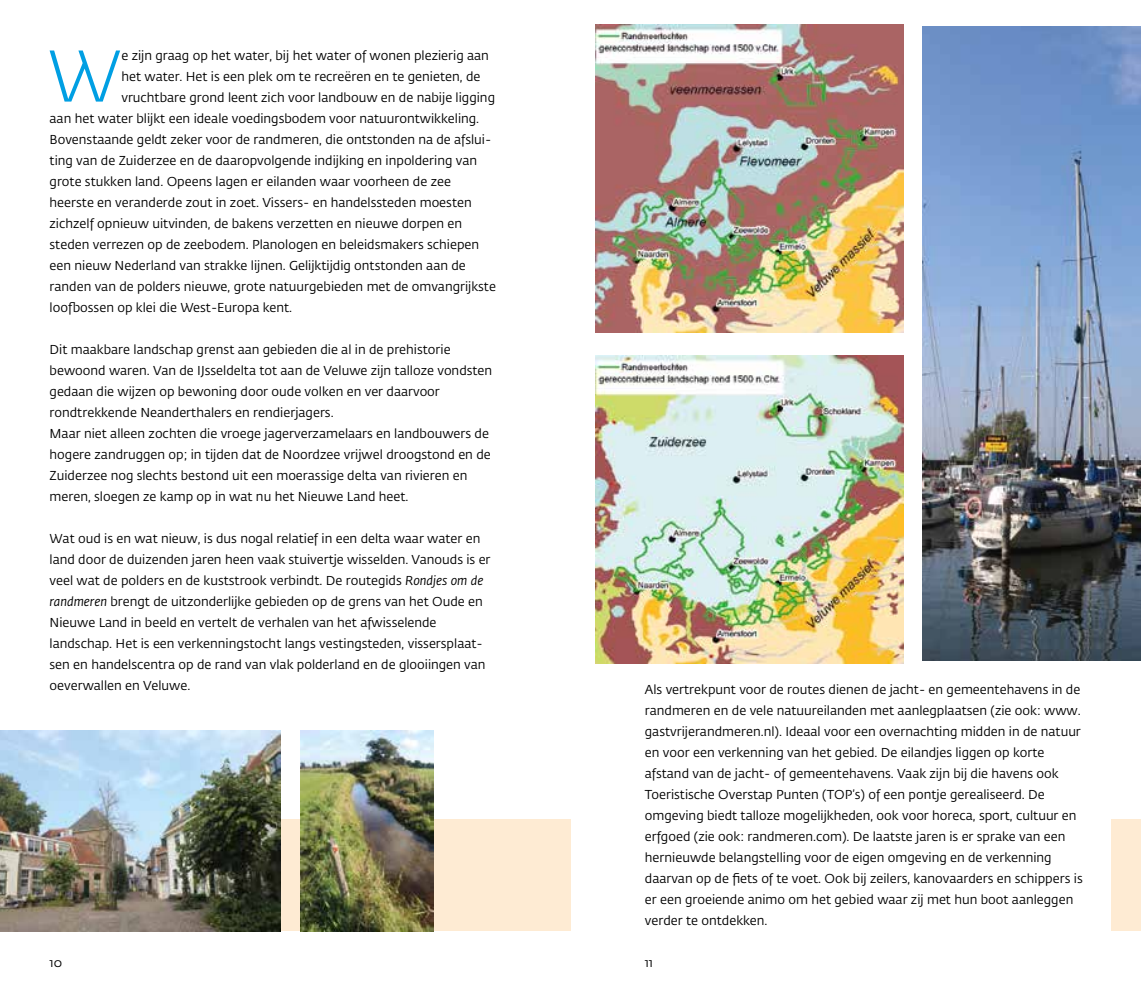
<style>
.page{position:relative;width:1141px;height:993px;background:#fff}
.page>*{position:absolute;margin:0;border:0;box-sizing:border-box;transform-origin:0 0}
.t1{font:300 72.1px "Fedra Sans Pro";color:#009fe3}
.t2{font:12.78px/21px "Fedra Sans Pro";color:#000}
.t3{font:12.25px "Fedra Sans Pro";color:#000}
.s1{font-style:italic}
</style>
<div class="page">
<div style="left:1111px;top:819px;width:30px;height:111px;background:#feebd3"></div>
<div style="left:0;top:819px;width:570px;height:111px;background:#feebd3"></div>
<img style="left:923px;top:26px;width:218px;height:634px">
<img style="left:0;top:730px;width:280px;height:201px">
<img style="left:300px;top:730px;width:134px;height:200px">
<img style="left:595px;top:355px;width:308px;height:308px">
<img style="left:595px;top:25px;width:308px;height:307px">
<h1 class="t1" style="left:47px;top:28px;width:76px">W</h1>
<p class="t2" style="left:121px;top:44px;width:369px">e zijn graag op het water, bij het water of wonen plezierig aan</p>
<p class="t2" style="left:121px;top:65px;width:360px">het water. Het is een plek om te recreëren en te genieten, de</p>
<p class="t2" style="left:121px;top:86px;width:375px">vruchtbare grond leent zich voor landbouw en de nabije ligging</p>
<p class="t2" style="left:50px;top:107px;width:431px">aan het water blijkt een ideale voedingsbodem voor natuurontwikkeling.</p>
<p class="t2" style="left:50px;top:128px;width:443px">Bovenstaande geldt zeker voor de randmeren, die ontstonden na de afslui-</p>
<p class="t2" style="left:50px;top:149px;width:429px">ting van de Zuiderzee en de daaropvolgende indijking en inpoldering van</p>
<p class="t2" style="left:50px;top:170px;width:403px">grote stukken land. Opeens lagen er eilanden waar voorheen de zee</p>
<p class="t2" style="left:50px;top:191px;width:424px">heerste en veranderde zout in zoet. Vissers- en handelssteden moesten</p>
<p class="t2" style="left:50px;top:212px;width:414px">zichzelf opnieuw uitvinden, de bakens verzetten en nieuwe dorpen en</p>
<p class="t2" style="left:50px;top:233px;width:431px">steden verrezen op de zeebodem. Planologen en beleidsmakers schiepen</p>
<p class="t2" style="left:50px;top:254px;width:418px">een nieuw Nederland van strakke lijnen. Gelijktijdig ontstonden aan de</p>
<p class="t2" style="left:50px;top:275px;width:448px">randen van de polders nieuwe, grote natuurgebieden met de omvangrijkste</p>
<p class="t2" style="left:50px;top:296px;width:244px">loofbossen op klei die West-Europa kent.</p>
<p class="t2" style="left:50px;top:338px;width:444px">Dit maakbare landschap grenst aan gebieden die al in de prehistorie bewoond waren. Van de IJsseldelta tot aan de Veluwe zijn talloze vondsten gedaan die wijzen op bewoning door oude volken en ver daarvoor rondtrekkende Neanderthalers en rendierjagers.<br>Maar niet alleen zochten die vroege jagerverzamelaars en landbouwers de hogere zandruggen op; in tijden dat de Noordzee vrijwel droogstond en de Zuiderzee nog slechts bestond uit een moerassige delta van rivieren en meren, sloegen ze kamp op in wat nu het Nieuwe Land heet.</p>
<p class="t2" style="left:50px;top:527px;width:442px">Wat oud is en wat nieuw, is dus nogal relatief in een delta waar water en land door de duizenden jaren heen vaak stuivertje wisselden. Vanouds is er veel wat de polders en de kuststrook verbindt. De routegids <span class="s1">Rondjes om de randmeren</span> brengt de uitzonderlijke gebieden op de grens van het Oude en Nieuwe Land in beeld en vertelt de verhalen van het afwisselende landschap. Het is een verkenningstocht langs vestingsteden, vissersplaat&shy;sen en handelscentra op de rand van vlak polderland en de glooiingen van oeverwallen en Veluwe.</p>
<p class="t2" style="left:645px;top:678px;width:439px">Als vertrekpunt voor de routes dienen de jacht- en gemeentehavens in de randmeren en de vele natuureilanden met aanlegplaatsen (zie ook: www. gastvrijerandmeren.nl). Ideaal voor een overnachting midden in de natuur en voor een verkenning van het gebied. De eilandjes liggen op korte afstand van de jacht- of gemeentehavens. Vaak zijn bij die havens ook Toeristische Overstap Punten (TOP’s) of een pontje gerealiseerd. De omgeving biedt talloze mogelijkheden, ook voor horeca, sport, cultuur en erfgoed (zie ook: randmeren.com). De laatste jaren is er sprake van een hernieuwde belangstelling voor de eigen omgeving en de verkenning daarvan op de fiets of te voet. Ook bij zeilers, kanovaarders en schippers is er een groeiende animo om het gebied waar zij met hun boot aanleggen verder te ontdekken.</p>
<p class="t3" style="left:50px;top:953px;width:14px">10</p>
<p class="t3" style="left:645px;top:953px;width:10px">11</p>
</div>
